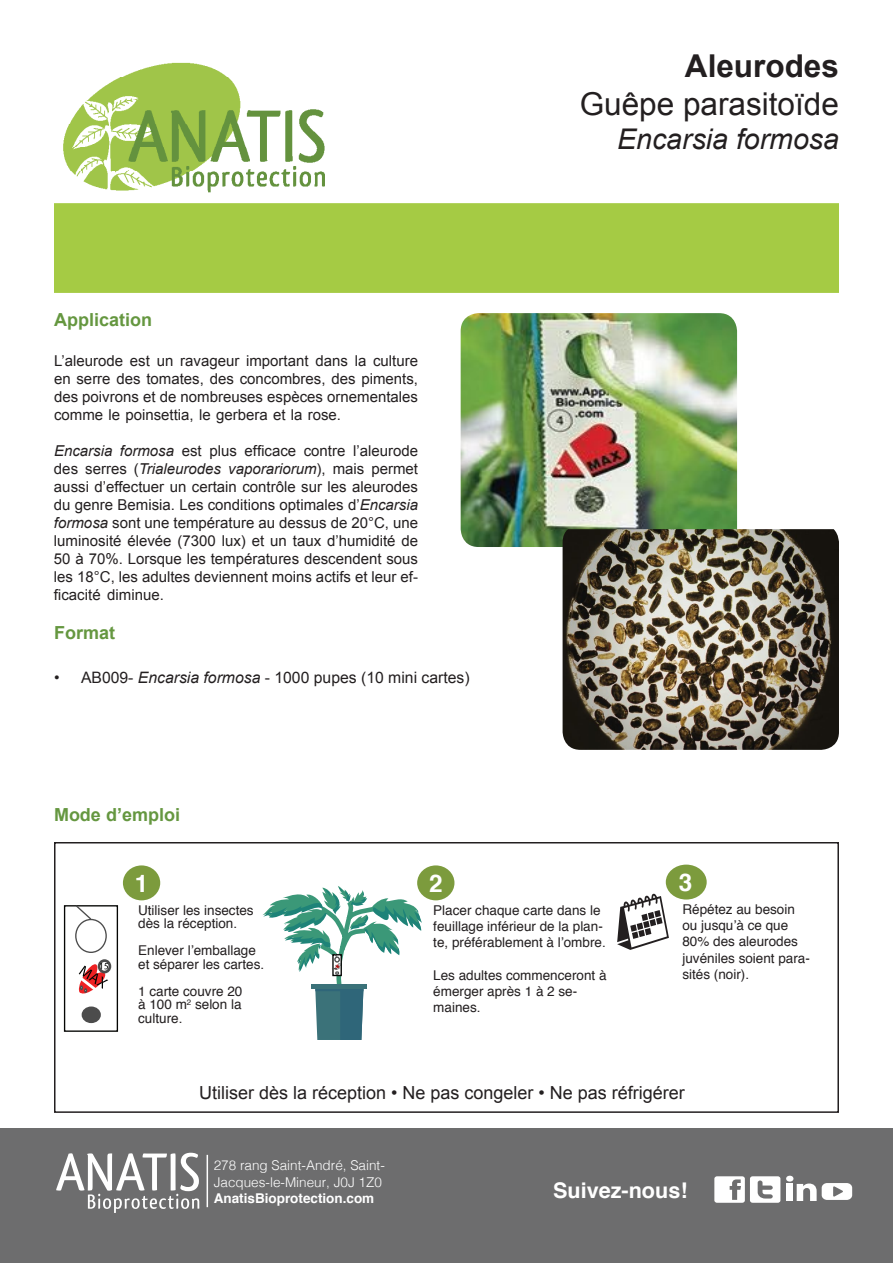
<style>
.page{position:relative;width:893px;height:1263px;background:#fff}
.page>*{position:absolute;margin:0;border:0;box-sizing:border-box;transform-origin:0 0}
.t1{font:31.5px "Arial";color:#231f20}
.t2{font:700 31.5px "Arial";color:#231f20}
.t3{font:italic 28.5px "Arial";color:#231f20}
.t4{font:700 24.3px "Helvetica";color:#fff}
.t5{font:700 21.6px "Helvetica";color:#fff}
.t6{font:18px "Arial";color:#231f20}
.t7{font:700 18px "Arial";color:#659740}
.t8{font:15.75px "Arial";color:#231f20}
.t9{font:15px/18px "Arial";color:#231f20}
.t10{font:italic 15px "Arial";color:#231f20}
.t11{font:13.5px/16.2px "Helvetica";color:#231f20}
.t12{font:300 13.5px "Helvetica";color:#fff}
.t13{font:700 13.5px "Helvetica";color:#fff}
.t14{font:7.8px "Helvetica";color:#231f20}
.s1{font-style:normal}
.s2{font-style:italic}
</style>
<div class="page">
<img style="left:63px;top:62px;width:261px;height:131px">
<div style="left:54px;top:203px;width:785px;height:90px;background:#a5cb44;border:2px solid #a5cb44"></div>
<div style="left:54px;top:842px;width:785px;height:271px;border:2px solid #231f20"></div>
<div style="left:417px;top:865px;width:37px;height:35px;background:#7c9b3d;border-radius:50%"></div>
<div style="left:666px;top:864px;width:41px;height:35px;background:#7c9b3d;border-radius:50%"></div>
<div style="left:123px;top:865px;width:37px;height:35px;background:#7c9b3d;border-radius:50%"></div>
<svg style="left:617px;top:893px;width:52px;height:57px"></svg>
<div style="left:64px;top:905px;width:54px;height:127px;background:#fff;border:1px solid #040503"></div>
<div style="left:75px;top:919px;width:32px;height:34px;border:1px solid #4c4c4c;border-radius:50%"></div>
<div style="left:83px;top:1008px;width:16px;height:14px;background:#4c4c4c;border-radius:50%"></div>
<div style="left:82px;top:1006px;width:19px;height:17px;border:3px solid #4c4c4c;border-radius:50%"></div>
<svg style="left:74px;top:905px;width:19px;height:16px"></svg>
<div style="left:98px;top:959px;width:13px;height:14px;border:3px solid #4c4c4c;border-radius:50%"></div>
<svg style="left:78px;top:963px;width:30px;height:31px"></svg>
<svg style="left:263px;top:886px;width:159px;height:154px"></svg>
<img style="left:461px;top:313px;width:276px;height:234px">
<img style="left:563px;top:529px;width:276px;height:221px">
<div style="left:0;top:1128px;width:893px;height:135px;background:#6d6d6e"></div>
<svg style="left:56px;top:1153px;width:143px;height:60px"></svg>
<hr style="left:207px;top:1155px;width:1px;height:52px;background:#fff">
<svg style="left:714px;top:1176px;width:66px;height:27px"></svg>
<svg style="left:786px;top:1176px;width:66px;height:25px"></svg>
<p class="t7" style="left:54px;top:308px;width:100px">Application</p>
<p class="t9" style="left:54px;top:352px;width:366px">’L aleurode<br>en serre des tomates, des concombres, des piments, des poivrons et de nombreuses espèces ornementales comme le poinsettia le, gerbera et la rose.</p>
<p class="t9" style="left:353px;top:442px;width:67px">’l aleurode</p>
<p class="t9" style="left:246px;top:352px;width:64px">important</p>
<p class="t9" style="left:315px;top:352px;width:34px">dans</p>
<p class="t9" style="left:355px;top:352px;width:13px">la</p>
<p class="t9" style="left:373px;top:352px;width:47px">culture</p>
<p class="t9" style="left:130px;top:352px;width:45px">est un</p>
<p class="t9" style="left:180px;top:352px;width:61px">ravageur</p>
<p class="t9" style="left:244px;top:442px;width:53px">efficace</p>
<p class="t10" style="left:120px;top:441px;width:56px">formosa</p>
<p class="t9" style="left:209px;top:442px;width:29px">plus</p>
<p class="t10" style="left:54px;top:441px;width:60px">Encarsia</p>
<p class="t9" style="left:182px;top:442px;width:22px">est</p>
<p class="t9" style="left:304px;top:442px;width:43px">contre</p>
<p class="t10" style="left:134px;top:459px;width:89px"><span class="s1">(</span>Trialeurodes</p>
<p class="t10" style="left:228px;top:459px;width:99px">vaporariorum <span class="s1">,)</span></p>
<p class="t9" style="left:54px;top:460px;width:366px">des<br>aussi ’d effectuer un certain contrôle sur les aleurodes du genre Bemisia. Les conditions optimales ’d <span class="s2">Encarsia formosa</span> sont une température au dessus de 20°C, une luminosité élevée (7300 lux) et un taux ’d humidité de 50 à 70%. Lorsque les températures descendent sous</p>
<p class="t9" style="left:54px;top:586px;width:111px">ficacité diminue.</p>
<p class="t9" style="left:333px;top:460px;width:33px">mais</p>
<p class="t9" style="left:371px;top:460px;width:48px">permet</p>
<p class="t9" style="left:85px;top:460px;width:43px">serres</p>
<p class="t9" style="left:54px;top:568px;width:366px">les 18°C, les adultes deviennent moins actifs et leur ef-</p>
<p class="t7" style="left:54px;top:621px;width:63px">Format</p>
<p class="t8" style="left:81px;top:667px;width:390px">AB009- <span class="s2">Encarsia formosa</span> - 1000 pupes (10 mini cartes(</p>
<p class="t8" style="left:54px;top:667px;width:7px">•</p>
<p class="t7" style="left:54px;top:802px;width:128px">Mode d’emploi</p>
<h1 class="t2" style="left:685px;top:45px;width:156px">Aleurodes</h1>
<h1 class="t1" style="left:580px;top:83px;width:261px">Guêpe parasitoïde</h1>
<h2 class="t3" style="left:617px;top:120px;width:223px">Encarsia formosa</h2>
<h3 class="t4" style="left:135px;top:864px;width:15px">1</h3>
<p class="t11" style="left:138px;top:904px;width:117px;line-height:13.5px">Utiliser les insectes dès la réception.</p>
<p class="t11" style="left:138px;top:944px;width:128px;line-height:13.5px">Enlever ’l emballage et séparer les cartes.</p>
<p class="t11" style="left:138px;top:983px;width:106px">1 carte couvre 20</p>
<p class="t14" style="left:187px;top:996px;width:6px">2</p>
<p class="t11" style="left:138px;top:997px;width:50px">à 100 m</p>
<p class="t11" style="left:195px;top:997px;width:48px">selon la</p>
<p class="t11" style="left:138px;top:1010px;width:46px">culture.</p>
<h3 class="t4" style="left:429px;top:864px;width:15px">2</h3>
<p class="t11" style="left:433px;top:902px;width:169px">Placer chaque carte dans le</p>
<p class="t11" style="left:433px;top:935px;width:174px">te, préférablement ’là ombre.</p>
<p class="t11" style="left:433px;top:919px;width:171px">feuillage inférieur de la plan-</p>
<p class="t11" style="left:433px;top:967px;width:175px">Les adultes commenceront à</p>
<p class="t11" style="left:433px;top:1000px;width:49px">maines.</p>
<p class="t11" style="left:433px;top:983px;width:146px">émerger après 2à1 se-</p>
<h3 class="t4" style="left:679px;top:863px;width:15px">3</h3>
<p class="t11" style="left:682px;top:901px;width:117px">Répétez au besoin ou jusqu à’ ce que<br>80% des aleurodes</p>
<p class="t11" style="left:682px;top:966px;width:68px">sités (noir .(</p>
<p class="t11" style="left:682px;top:950px;width:129px">juvéniles soient para-</p>
<p class="t6" style="left:199px;top:1081px;width:487px">Utiliser dès la réception • Ne pas congeler • Ne pas réfrigérer</p>
<p class="t12" style="left:214px;top:1154px;width:173px">278 rang Saint-André, Saint-</p>
<p class="t12" style="left:214px;top:1170px;width:170px">Jacques l e- -Mineur Z1J0J, 0</p>
<p class="t13" style="left:214px;top:1187px;width:162px">AnatisBioprotection.com</p>
<h3 class="t5" style="left:553px;top:1173px;width:136px">Suivez-nous!</h3>
</div>
